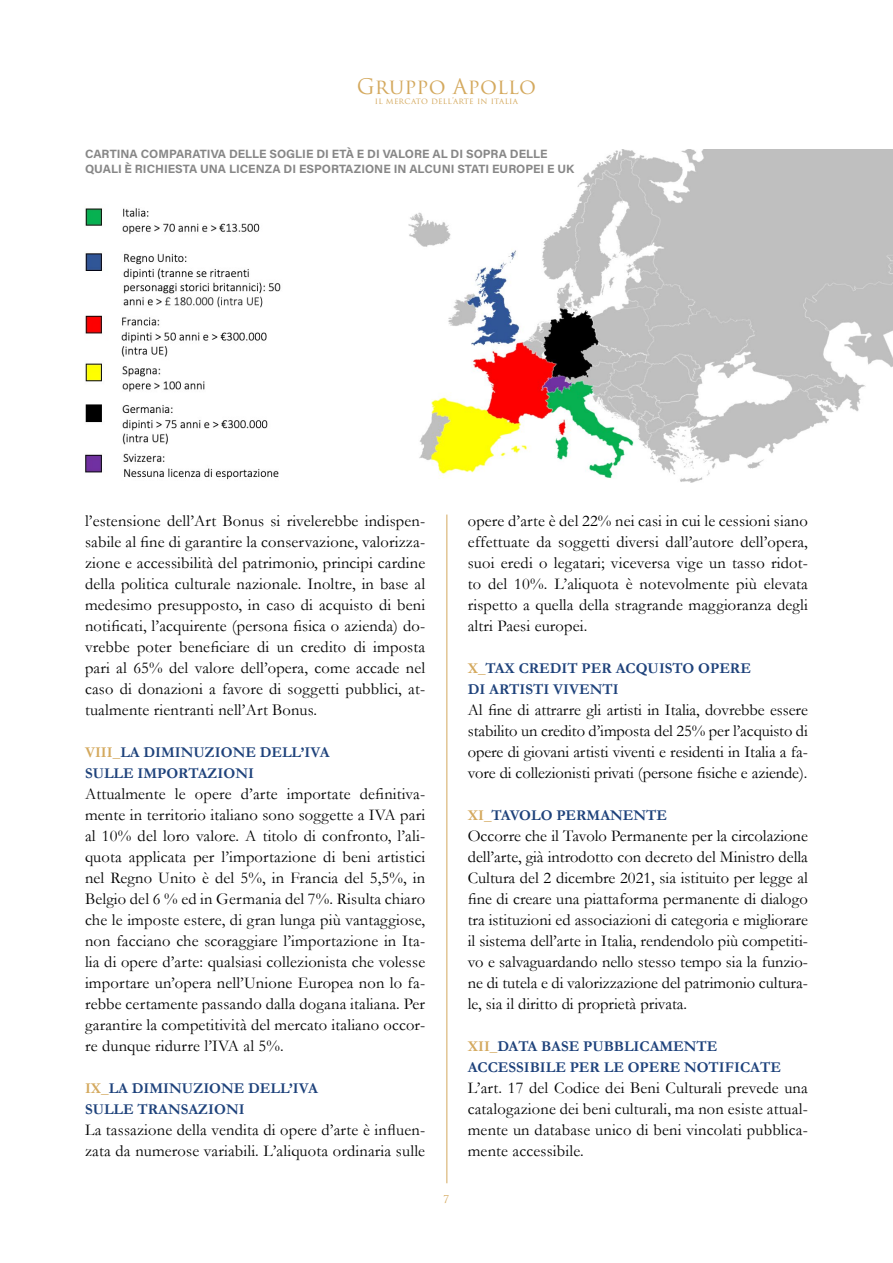
<style>
.page{position:relative;width:893px;height:1263px;background:#fff}
.page>*{position:absolute;margin:0;border:0;box-sizing:border-box;transform-origin:0 0}
.t1{font:20.85px "Trajan Pro 3";letter-spacing:.01em;color:#d4a95e}
.List_Paragraph{font:16.5px/21px "Garamond";letter-spacing:.01em;color:#000;text-align:justify}
.Normale{font:700 15px "Garamond";color:#1e427b}
.Predefinito{font:700 15px "Garamond";color:#1e427b}
.Paragrafo_elenco{font:700 15px "Garamond";color:#1e427b}
.Normale-2{font:12px/15px "Acumin Variable Concept";color:#878787}
.t2{font:10.5px "Trajan Pro 3";color:#d4a95e}
.t3{font:8.4px "Trajan Pro 3";letter-spacing:.025em;color:#d4a95e}
.s1{color:#d4a95e}
</style>
<div class="page">
<hr style="left:446px;top:514px;width:1px;height:669px;background:#d4a95e">
<img style="left:408px;top:149px;width:485px;height:334px">
<img style="left:85px;top:208px;width:196px;height:272px">
<p class="t1" style="left:357px;top:72px;width:181px">Gruppo Apollo</p>
<p class="t3" style="left:375px;top:95px;width:145px">il mercato dell’arte in italia</p>
<p class="Normale-2" style="left:85px;top:146px;width:491px">CARTINA COMPARATIVA DELLE SOGLIE DI ETÀ E DI VALORE AL DI SOPRA DELLE<br>QUALI È RICHIESTA UNA LICENZA DI ESPORTAZIONE IN ALCUNI STATI EUROPEI E UK</p>
<p class="List_Paragraph" style="left:85px;top:510px;width:342px">l’estensione dell’Art Bonus si rivelerebbe indispen&shy;sabile al fine di garantire la conservazione, valorizza&shy;zione e accessibilità del patrimonio, principi cardine della politica culturale nazionale. Inoltre, in base al medesimo presupposto, in caso di acquisto di beni notificati, l’acquirente (persona fisica o azienda) do&shy;vrebbe poter beneficiare di un credito di imposta pari al 65% del valore dell’opera, come accade nel caso di donazioni a favore di soggetti pubblici, at&shy;tualmente rientranti nell’Art Bonus.</p>
<p class="Normale" style="left:85px;top:743px;width:246px"><span class="s1">VIII_</span>LA DIMINUZIONE DELL’IVA</p>
<p class="Normale" style="left:85px;top:764px;width:170px">SULLE IMPORTAZIONI</p>
<p class="List_Paragraph" style="left:85px;top:783px;width:342px">Attualmente le opere d’arte importate definitiva&shy;mente in territorio italiano sono soggette a IVA pari al 10% del loro valore. A titolo di confronto, l’ali&shy;quota applicata per l’importazione di beni artistici nel Regno Unito è del 5%, in Francia del 5,5%, in Belgio del 6 % ed in Germania del 7%. Risulta chiaro che le imposte estere, di gran lunga più vantaggiose, non facciano che scoraggiare l’importazione in Ita&shy;lia di opere d’arte: qualsiasi collezionista che volesse importare un’opera nell’Unione Europea non lo fa&shy;rebbe certamente passando dalla dogana italiana. Per garantire la competitività del mercato italiano occor&shy;re dunque ridurre l’IVA al 5%.</p>
<p class="Normale" style="left:85px;top:1079px;width:234px"><span class="s1">IX_</span>LA DIMINUZIONE DELL’IVA</p>
<p class="Normale" style="left:85px;top:1100px;width:161px">SULLE TRANSAZIONI</p>
<p class="List_Paragraph" style="left:85px;top:1119px;width:342px">La tassazione della vendita di opere d’arte è influen&shy;zata da numerose variabili. L’aliquota ordinaria sulle</p>
<p class="t2" style="left:444px;top:1192px;width:7px">7</p>
<p class="List_Paragraph" style="left:468px;top:510px;width:342px">opere d’arte è del 22% nei casi in cui le cessioni siano effettuate da soggetti diversi dall’autore dell’opera, suoi eredi o legatari; viceversa vige un tasso ridot&shy;to del 10%. L’aliquota è notevolmente più elevata rispetto a quella della stragrande maggioranza degli altri Paesi europei.</p>
<p class="Normale" style="left:468px;top:659px;width:285px"><span class="s1">X_</span>TAX CREDIT PER ACQUISTO OPERE</p>
<p class="Normale" style="left:468px;top:680px;width:152px">DI ARTISTI VIVENTI</p>
<p class="List_Paragraph" style="left:468px;top:699px;width:342px">Al fine di attrarre gli artisti in Italia, dovrebbe essere stabilito un credito d’imposta del 25% per l’acquisto di opere di giovani artisti viventi e residenti in Italia a fa&shy;vore di collezionisti privati (persone fisiche e aziende).</p>
<p class="Paragrafo_elenco" style="left:468px;top:806px;width:201px"><span class="s1">XI_</span>TAVOLO PERMANENTE</p>
<p class="List_Paragraph" style="left:468px;top:825px;width:342px">Occorre che il Tavolo Permanente per la circolazione dell’arte, già introdotto con decreto del Ministro della Cultura del 2 dicembre 2021, sia istituito per legge al fine di creare una piattaforma permanente di dialogo tra istituzioni ed associazioni di categoria e migliorare il sistema dell’arte in Italia, rendendolo più competiti&shy;vo e salvaguardando nello stesso tempo sia la funzio&shy;ne di tutela e di valorizzazione del patrimonio cultura&shy;le, sia il diritto di proprietà privata.</p>
<p class="Predefinito" style="left:468px;top:1037px;width:251px"><span class="s1">XII_</span>DATA BASE PUBBLICAMENTE</p>
<p class="Predefinito" style="left:468px;top:1058px;width:315px">ACCESSIBILE PER LE OPERE NOTIFICATE</p>
<p class="List_Paragraph" style="left:468px;top:1077px;width:342px">L’art. 17 del Codice dei Beni Culturali prevede una catalogazione dei beni culturali, ma non esiste attual&shy;mente un database unico di beni vincolati pubblica&shy;mente accessibile.</p>
</div>
